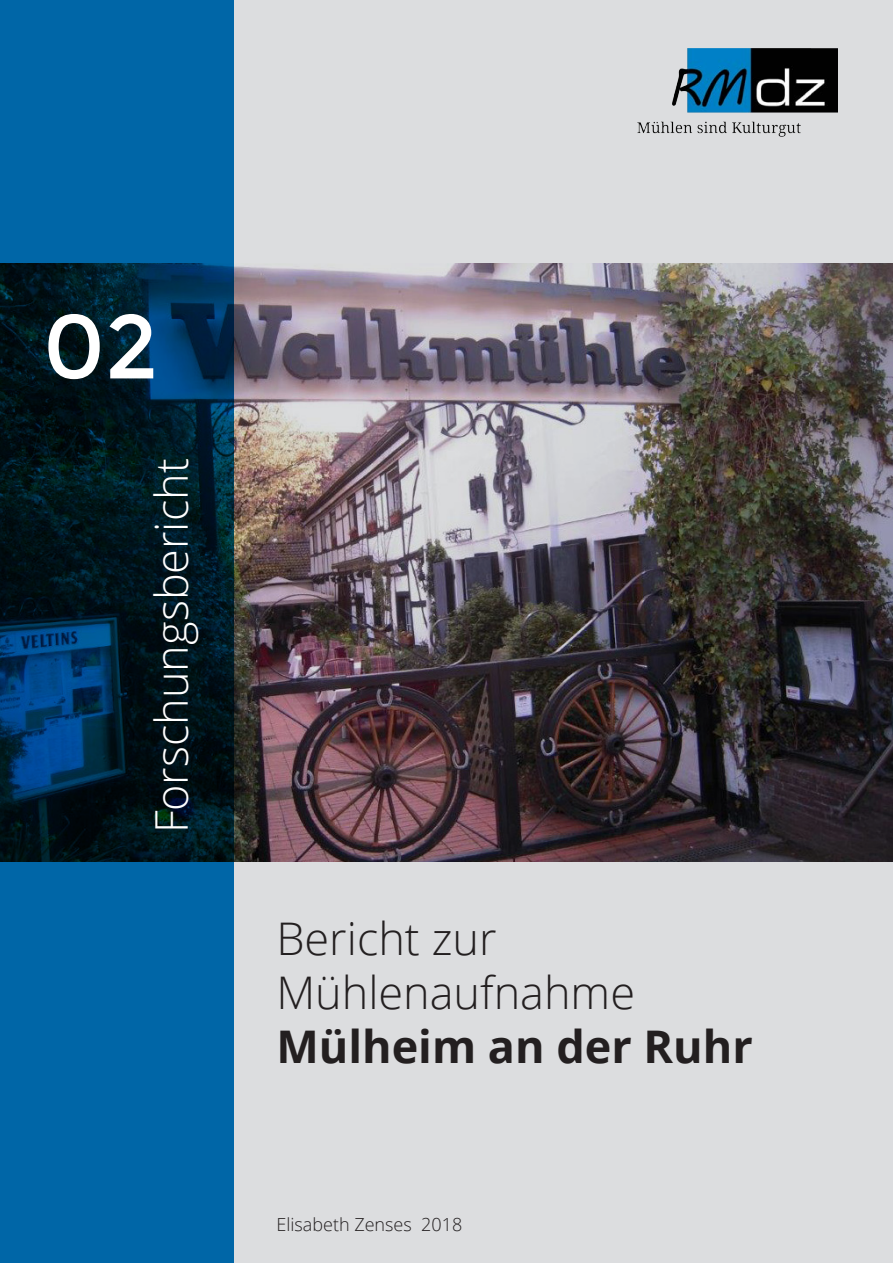
<style>
.page{position:relative;width:893px;height:1263px;background:#dcdddf}
.page>*{position:absolute;margin:0;border:0;box-sizing:border-box;transform-origin:0 0}
.t1{font:90px "Montserrat";color:#fff}
.t2{font:300 45px "Open Sans";color:#231f20}
.t3{font:300 45px "Open Sans";color:#fff}
.t4{font:700 45px "Open Sans";color:#231f20}
.t5{font:300 18px "Open Sans";color:#231f20}
</style>
<div class="page">
<img style="left:638px;top:49px;width:200px;height:87px">
<img style="left:234px;top:264px;width:659px;height:597px">
<svg style="left:0;top:0;width:234px;height:1263px;background:#00436e"></svg>
<p class="t1" style="left:43px;top:294px;width:116px">02</p>
<p class="t3" style="left:141px;top:833px;width:377px;rotate:-90deg">Forschungsbericht</p>
<p class="t2" style="left:276px;top:908px;width:222px">Bericht zur</p>
<p class="t2" style="left:276px;top:962px;width:360px">Mühlenaufnahme</p>
<p class="t4" style="left:276px;top:1015px;width:478px">Mülheim an der Ruhr</p>
<p class="t5" style="left:276px;top:1212px;width:187px">Elisabeth Zenses 2018</p>
</div>
